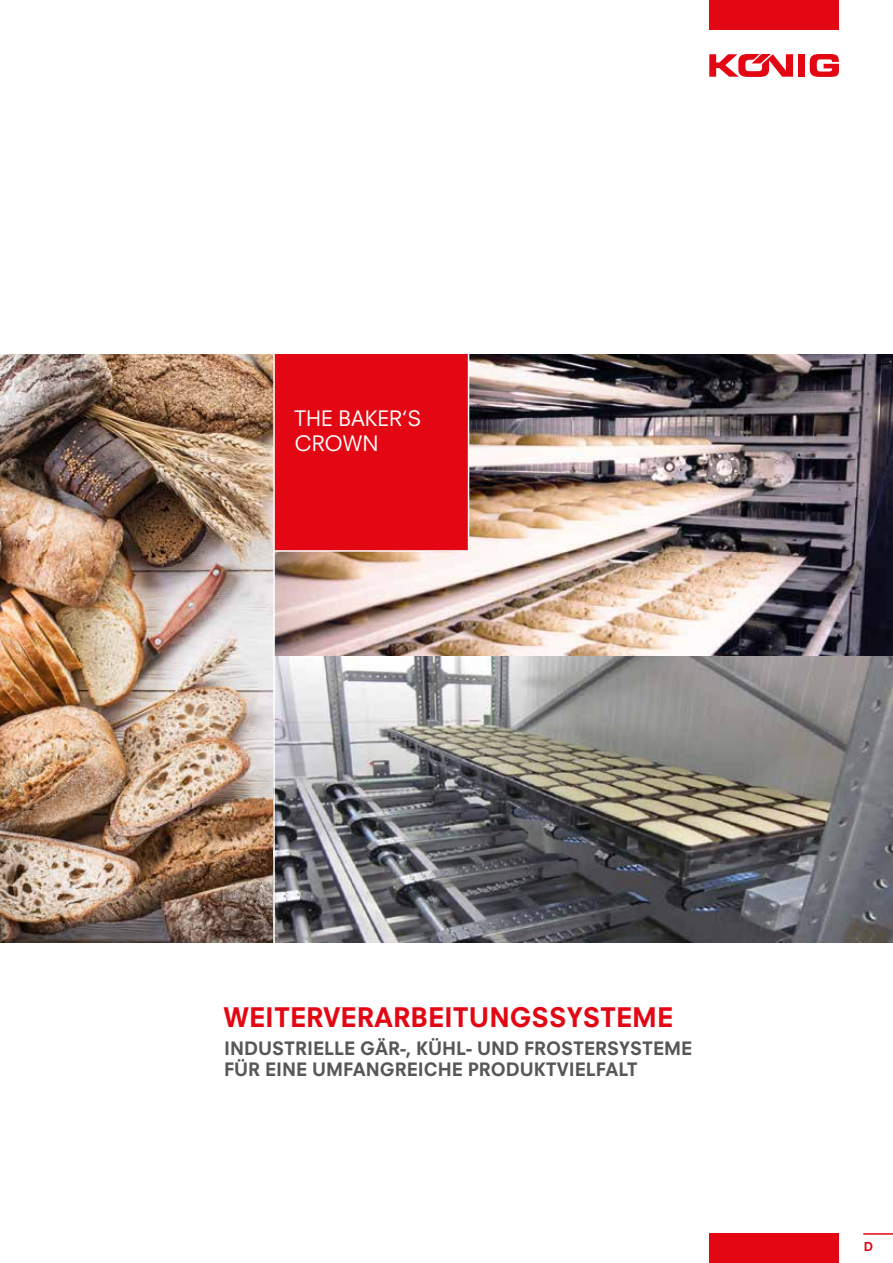
<style>
.page{position:relative;width:893px;height:1263px;background:#fff}
.page>*{position:absolute;margin:0;border:0;box-sizing:border-box;transform-origin:0 0}
.t1{font:800 26.25px "Neuzeit S";color:#e30613}
.t2{font:20.7px/24.9px "Neuzeit S";color:#fff}
.t3{font:800 18px/21.6px "Neuzeit S";color:#575756}
.t4{font:800 12px "Neuzeit S";color:#e30613}
</style>
<div class="page">
<img style="left:275px;top:354px;width:618px;height:588px">
<hr style="left:863px;top:1233px;width:30px;height:2px;background:#e30613">
<div style="left:709px;top:1233px;width:130px;height:30px;background:#e30613"></div>
<div style="left:709px;top:0;width:130px;height:30px;background:#e30613"></div>
<div style="left:798px;top:54px;width:7px;height:23px;background:#e30613"></div>
<svg style="left:810px;top:54px;width:29px;height:23px"></svg>
<svg style="left:709px;top:54px;width:84px;height:23px"></svg>
<img style="left:1px;top:354px;width:272px;height:588px">
<div style="left:274px;top:354px;width:195px;height:196px;background:#e30613"></div>
<hr style="left:587px;top:754px;width:306px;height:1px;background:#fff">
<hr style="left:275px;top:550px;width:193px;height:2px;background:#fff">
<hr style="left:275px;top:656px;width:618px;height:1px;background:#fff">
<hr style="left:272px;top:657px;width:621px;height:1px;background:#fff">
<hr style="left:273px;top:333px;width:2px;height:651px;background:#fff">
<hr style="left:468px;top:332px;width:1px;height:220px;background:#fff">
<p class="t2" style="left:295px;top:406px;width:128px">THE BAKER‘S<br>CROWN</p>
<h1 class="t1" style="left:223px;top:1002px;width:452px">WEITERVERARBEITUNGSSYSTEME</h1>
<p class="t3" style="left:224px;top:1037px;width:469px">INDUSTRIELLE GÄR-, KÜHL- UND FROSTERSYSTEME<br>FÜR EINE UMFANGREICHE PRODUKTVIELFALT</p>
<p class="t4" style="left:864px;top:1239px;width:11px">D</p>
</div>
